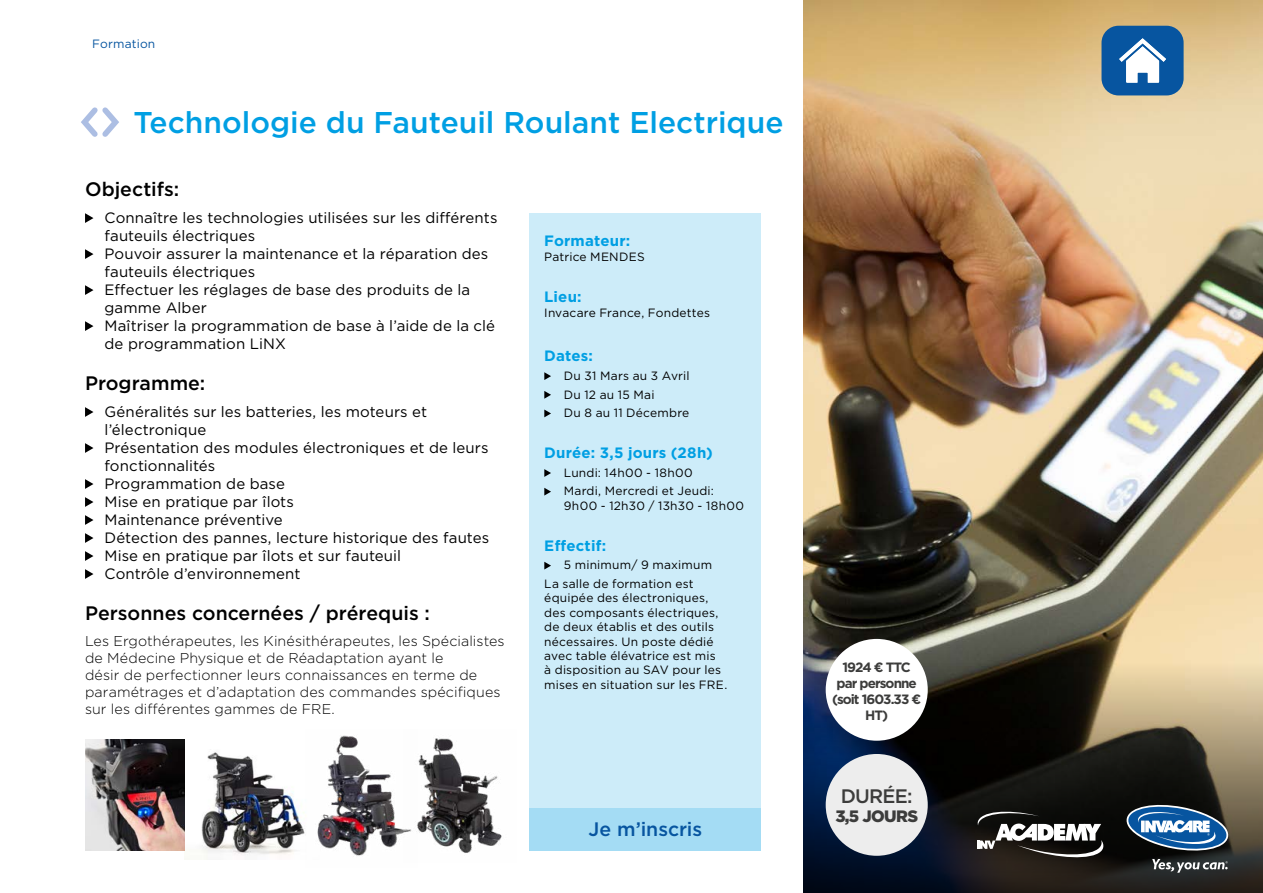
<style>
.page{position:relative;width:1263px;height:893px;background:#fff}
.page>*{position:absolute;margin:0;border:0;box-sizing:border-box;transform-origin:0 0}
.t1{font:500 30px "Gotham";color:#009fe3}
.t2{font:500 19.5px "Gotham";color:#000}
.t3{font:500 19.5px "Gotham";letter-spacing:-.005em;color:#0755a0}
.t4{font:500 19.5px "Gotham";letter-spacing:-.04em;color:#3c3c3b}
.t5{font:900 16.5px "Gotham";letter-spacing:-.04em;color:#3c3c3b}
.t6{font:15px/18px "Gotham";letter-spacing:.005em;color:#000}
.t7{font:700 15px "Gotham";letter-spacing:.01em;color:#009fe3}
.t8{font:300 14.25px/17.1px "Gotham";letter-spacing:.01em;color:#000}
.t9{font:700 13.5px/16.2px "Gotham";letter-spacing:-.07em;color:#3c3c3b;text-align:center}
.t10{font:12px/14.4px "Gotham";letter-spacing:.015em;color:#000}
.t11{font:12px "Gotham";letter-spacing:.015em;color:#0755a0}
</style>
<div class="page">
<div style="left:529px;top:213px;width:232px;height:637px;background:#cdecf9"></div>
<div style="left:529px;top:808px;width:232px;height:42px;background:#a4dcf4"></div>
<img style="left:804px;top:0;width:459px;height:663px">
<svg style="left:804px;top:663px;width:459px;height:230px;background:#363530"></svg>
<svg style="left:85px;top:213px;width:8px;height:10px"></svg>
<svg style="left:85px;top:249px;width:8px;height:10px"></svg>
<svg style="left:85px;top:285px;width:8px;height:10px"></svg>
<svg style="left:85px;top:321px;width:8px;height:10px"></svg>
<svg style="left:85px;top:407px;width:8px;height:10px"></svg>
<svg style="left:85px;top:443px;width:8px;height:10px"></svg>
<svg style="left:85px;top:479px;width:8px;height:10px"></svg>
<svg style="left:85px;top:497px;width:8px;height:10px"></svg>
<svg style="left:85px;top:515px;width:8px;height:10px"></svg>
<svg style="left:85px;top:533px;width:8px;height:10px"></svg>
<svg style="left:85px;top:551px;width:8px;height:10px"></svg>
<svg style="left:85px;top:569px;width:8px;height:10px"></svg>
<svg style="left:544px;top:372px;width:7px;height:8px"></svg>
<svg style="left:544px;top:391px;width:7px;height:8px"></svg>
<svg style="left:544px;top:410px;width:7px;height:7px"></svg>
<svg style="left:544px;top:469px;width:7px;height:8px"></svg>
<svg style="left:544px;top:488px;width:7px;height:8px"></svg>
<svg style="left:544px;top:562px;width:7px;height:7px"></svg>
<div style="left:826px;top:639px;width:102px;height:102px;background:#fff;border-radius:50%"></div>
<div style="left:826px;top:754px;width:102px;height:102px;background:#ededed;border-radius:50%"></div>
<svg style="left:81px;top:107px;width:38px;height:30px"></svg>
<div style="left:1101px;top:26px;width:82px;height:69px;background:#0755a0;border-radius:17px"></div>
<svg style="left:1119px;top:38px;width:47px;height:45px"></svg>
<svg style="left:977px;top:808px;width:127px;height:52px"></svg>
<svg style="left:1126px;top:805px;width:102px;height:68px;background:#435d75"></svg>
<img style="left:201px;top:752px;width:104px;height:107px">
<img style="left:85px;top:739px;width:100px;height:112px">
<img style="left:317px;top:735px;width:87px;height:121px">
<img style="left:404px;top:738px;width:98px;height:115px">
<p class="t11" style="left:92px;top:37px;width:65px">Formation</p>
<h1 class="t1" style="left:134px;top:103px;width:651px">Technologie du Fauteuil Roulant Electrique</h1>
<h2 class="t2" style="left:85px;top:177px;width:96px">Objectifs:</h2>
<p class="t6" style="left:105px;top:209px;width:394px">Connaître les technologies utilisées sur les différents fauteuils électriques<br>Pouvoir assurer la maintenance et la réparation des fauteuils électriques<br>Effectuer les réglages de base des produits de la gamme Alber<br>Maîtriser la programmation de base à l’aide de la clé de programmation LiNX</p>
<h2 class="t2" style="left:85px;top:371px;width:122px">Programme:</h2>
<p class="t6" style="left:105px;top:402px;width:386px">Généralités sur les batteries, les moteurs et l’électronique<br>Présentation des modules électroniques et de leurs fonctionnalités<br>Programmation de base<br>Mise en pratique par îlots<br>Maintenance préventive<br>Détection des pannes, lecture historique des fautes<br>Mise en pratique par îlots et sur fauteuil<br>Contrôle d’environnement</p>
<h2 class="t2" style="left:85px;top:600px;width:346px">Personnes concernées / prérequis :</h2>
<p class="t8" style="left:85px;top:632px;width:421px">Les Ergothérapeutes, les Kinésithérapeutes, les Spécialistes de Médecine Physique et de Réadaptation ayant le<br>désir de perfectionner leurs connaissances en terme de paramétrages et d’adaptation des commandes spécifiques sur les différentes gammes de FRE.</p>
<p class="t7" style="left:544px;top:231px;width:87px">Formateur:</p>
<p class="t10" style="left:544px;top:250px;width:102px">Patrice MENDES</p>
<p class="t7" style="left:544px;top:286px;width:39px">Lieu:</p>
<p class="t10" style="left:544px;top:305px;width:167px">Invacare France, Fondettes</p>
<p class="t7" style="left:544px;top:346px;width:50px">Dates:</p>
<p class="t10" style="left:564px;top:366px;width:127px;line-height:18.6px">Du 31 Mars au 3 Avril<br>Du 12 au 15 Mai<br>Du 8 au 11 Décembre</p>
<p class="t7" style="left:544px;top:443px;width:170px">Durée: 3,5 jours (28h)</p>
<p class="t10" style="left:564px;top:463px;width:152px;line-height:18.6px">Lundi: 14h00 - 18h00<br>Mardi, Mercredi et Jeudi:</p>
<p class="t10" style="left:564px;top:498px;width:182px">9h00 - 12h30 / 13h30 - 18h00</p>
<p class="t7" style="left:544px;top:535px;width:63px">Effectif:</p>
<p class="t10" style="left:544px;top:556px;width:169px;line-height:18.6px;text-indent:20px">5 minimum/ 9 maximum<br>La salle de formation est</p>
<p class="t10" style="left:544px;top:591px;width:185px">équipée des électroniques, des composants électriques, de deux établis et des outils nécessaires. Un poste dédié avec table élévatrice est mis<br>à disposition au SAV pour les mises en situation sur les FRE.</p>
<h2 class="t3" style="left:588px;top:816px;width:115px">Je m’inscris</h2>
<p class="t9" style="left:832px;top:659px;width:91px">1924 € TTC par personne (soit 1603.33 €<br>HT)</p>
<h2 class="t4" style="left:841px;top:783px;width:73px">DURÉE:</h2>
<p class="t5" style="left:835px;top:805px;width:84px">3,5 JOURS</p>
</div>
